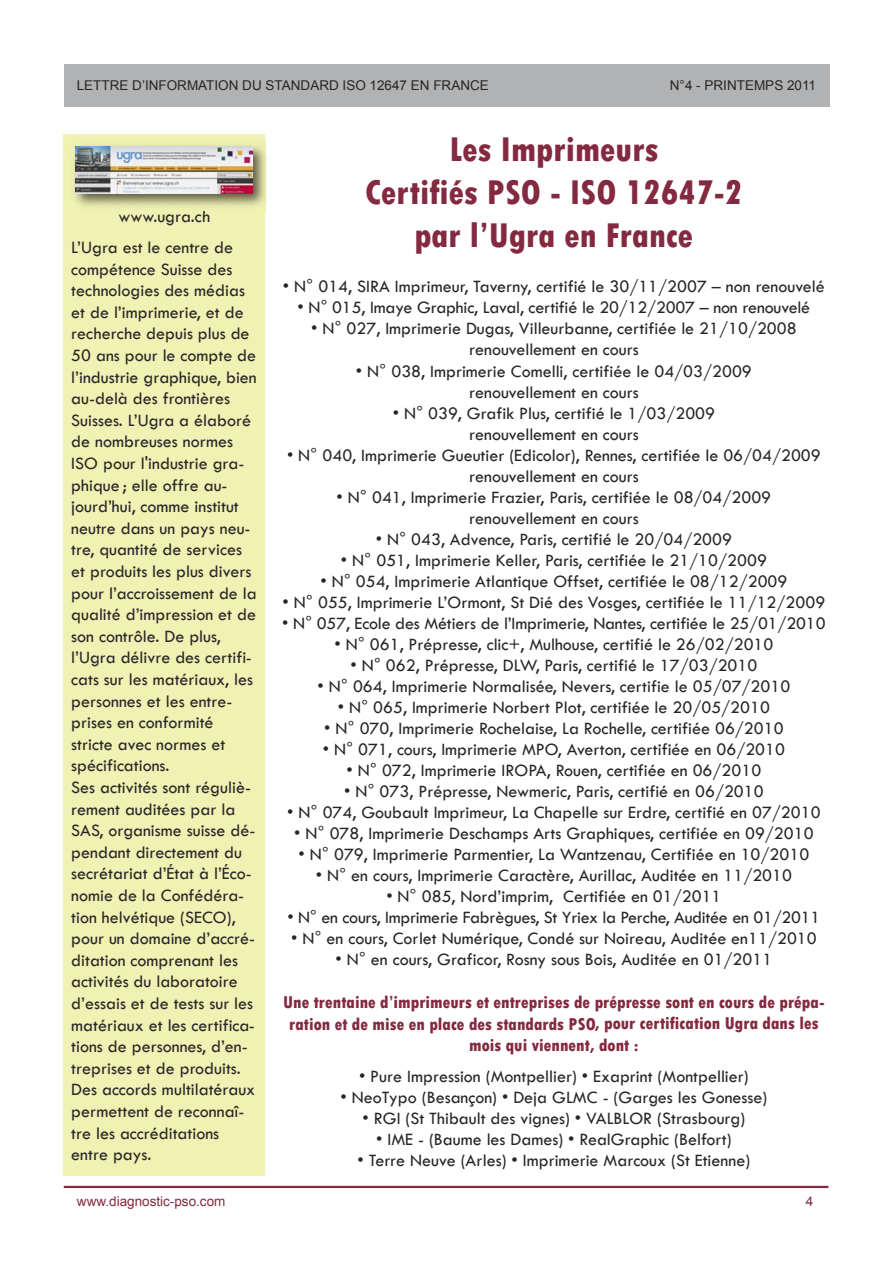
<style>
.page{position:relative;width:893px;height:1263px;background:#fff}
.page>*{position:absolute;margin:0;border:0;box-sizing:border-box;transform-origin:0 0}
.t1{font:800 36px/43.2px "Tw Cen MT Condensed";color:#842a40;text-align:center}
.t2{font:18px/21.6px "Tw Cen";color:#272627;text-align:center}
.t3{font:800 18px/21.5px "Tw Cen MT Condensed";color:#842a40;text-align:center}
.t4{font:13.5px "Arial";color:#272627}
.t5{font:13.5px "Arial";color:#842a40}
</style>
<div class="page">
<div style="left:64px;top:64px;width:765px;height:42px;background:#b1b2b3"></div>
<hr style="left:64px;top:1186px;width:764px;height:2px;background:#842a40">
<div style="left:64px;top:134px;width:201px;height:1042px;background:#f0f2b4"></div>
<img style="left:74px;top:140px;width:192px;height:73px">
<svg style="left:203px;top:211px;width:7px;height:2px"></svg>
<img style="left:76px;top:147px;width:177px;height:46px">
<p class="t4" style="left:77px;top:76px;width:414px">LETTRE D’INFORMATION DU STANDARD ISO 12647 EN FRANCE</p>
<p class="t4" style="left:670px;top:76px;width:148px">N°4 - PRINTEMPS 2011</p>
<p class="t2" style="left:71px;top:201px;width:163px;line-height:30.6px;text-align:left;text-indent:47px">www.ugra.ch<br>L’Ugra est le centre de</p>
<p class="t2" style="left:71px;top:258px;width:187px;text-align:left">compétence Suisse des technologies des médias et de l’imprimerie, et de recherche depuis plus de<br>50 ans pour le compte de l’industrie graphique, bien au-delà des frontières<br>Suisses. L’Ugra a élaboré de nombreuses normes<br>ISO pour l'industrie gra&shy;phique; elle offre au&shy;jourd’hui, comme institut neutre dans un pays neu&shy;tre, quantité de services et produits les plus divers pour l’accroissement de la qualité d’impression et de son contrôle. De plus, l’Ugra délivre des certifi&shy;cats sur les matériaux, les personnes et les entre&shy;prises en conformité stricte avec normes et spécifications.<br>Ses activités sont réguliè&shy;rement auditées par la<br>SAS, organisme suisse dé&shy;pendant directement du secrétariat d’État à l’Éco&shy;nomie de la Confédéra&shy;tion helvétique (SECO), pour un domaine d’accré&shy;ditation comprenant les activités du laboratoire d’essais et de tests sur les matériaux et les certifica&shy;tions de personnes, d’en&shy;treprises et de produits.<br>Des accords multilatéraux permettent de reconnaî&shy;tre les accréditations entre pays.</p>
<h1 class="t1" style="left:365px;top:128px;width:379px">Les Imprimeurs<br>Certifiés PSO - ISO 12647-2 par l’Ugra en France</h1>
<p class="t2" style="left:283px;top:275px;width:543px">• N° 014, SIRA Imprimeur, Taverny, certifié le 30/11/2007 – non renouvelé</p>
<p class="t2" style="left:298px;top:296px;width:514px">• N° 015, Imaye Graphic, Laval, certifié le 20/12/2007 – non renouvelé</p>
<p class="t2" style="left:311px;top:317px;width:487px">• N° 027, Imprimerie Dugas, Villeurbanne, certifiée le 21/10/2008 renouvellement en cours</p>
<p class="t2" style="left:356px;top:360px;width:397px;line-height:21px">• N° 038, Imprimerie Comelli, certifiée le 04/03/2009 renouvellement en cours</p>
<p class="t2" style="left:393px;top:402px;width:324px;line-height:21px">• N° 039, Grafik Plus, certifié le 1/03/2009 renouvellement en cours</p>
<p class="t2" style="left:287px;top:444px;width:535px;line-height:21px">• N° 040, Imprimerie Gueutier (Edicolor), Rennes, certifiée le 06/04/2009 renouvellement en cours</p>
<p class="t2" style="left:337px;top:486px;width:436px;line-height:21px">• N° 041, Imprimerie Frazier, Paris, certifiée le 08/04/2009 renouvellement en cours</p>
<p class="t2" style="left:376px;top:528px;width:358px">• N° 043, Advence, Paris, certifié le 20/04/2009</p>
<p class="t2" style="left:341px;top:549px;width:427px">• N° 051, Imprimerie Keller, Paris, certifiée le 21/10/2009</p>
<p class="t2" style="left:320px;top:570px;width:469px">• N° 054, Imprimerie Atlantique Offset, certifiée le 08/12/2009</p>
<p class="t2" style="left:283px;top:591px;width:544px">• N° 055, Imprimerie L’Ormont, St Dié des Vosges, certifiée le 11/12/2009</p>
<p class="t2" style="left:282px;top:612px;width:545px">• N° 057, Ecole des Métiers de l’Imprimerie, Nantes, certifiée le 25/01/2010</p>
<p class="t2" style="left:334px;top:633px;width:440px">• N° 061, Prépresse, clic+, Mulhouse, certifié le 26/02/2010</p>
<p class="t2" style="left:351px;top:654px;width:408px">• N° 062, Prépresse, DLW, Paris, certifié le 17/03/2010</p>
<p class="t2" style="left:318px;top:675px;width:474px">• N° 064, Imprimerie Normalisée, Nevers, certifie le 05/07/2010</p>
<p class="t2" style="left:338px;top:696px;width:434px">• N° 065, Imprimerie Norbert Plot, certifiée le 20/05/2010</p>
<p class="t2" style="left:324px;top:717px;width:461px">• N° 070, Imprimerie Rochelaise, La Rochelle, certifiée 06/2010</p>
<p class="t2" style="left:323px;top:738px;width:464px">• N° 071, cours, Imprimerie MPO, Averton, certifiée en 06/2010</p>
<p class="t2" style="left:347px;top:759px;width:416px">• N° 072, Imprimerie IROPA, Rouen, certifiée en 06/2010</p>
<p class="t2" style="left:344px;top:780px;width:421px">• N° 073, Prépresse, Newmeric, Paris, certifié en 06/2010</p>
<p class="t2" style="left:287px;top:801px;width:535px">• N° 074, Goubault Imprimeur, La Chapelle sur Erdre, certifié en 07/2010</p>
<p class="t2" style="left:294px;top:822px;width:521px">• N° 078, Imprimerie Deschamps Arts Graphiques, certifiée en 09/2010</p>
<p class="t2" style="left:299px;top:843px;width:512px">• N° 079, Imprimerie Parmentier, La Wantzenau, Certifiée en 10/2010</p>
<p class="t2" style="left:316px;top:864px;width:478px">• N° en cours, Imprimerie Caractère, Aurillac, Auditée en 11/2010</p>
<p class="t2" style="left:386px;top:885px;width:337px">• N° 085, Nord’imprim, Certifiée en 01/2011</p>
<p class="t2" style="left:287px;top:906px;width:534px">• N° en cours, Imprimerie Fabrègues, St Yriex la Perche, Auditée en 01/2011</p>
<p class="t2" style="left:291px;top:927px;width:527px">• N° en cours, Corlet Numérique, Condé sur Noireau, Auditée en11/2010</p>
<p class="t2" style="left:335px;top:948px;width:438px">• N° en cours, Graficor, Rosny sous Bois, Auditée en 01/2011</p>
<p class="t3" style="left:283px;top:991px;width:543px">Une trentaine d’imprimeurs et entreprises de prépresse sont en cours de prépa&shy;ration et de mise en place des standards PSO, pour certification Ugra dans les mois qui viennent, dont :</p>
<p class="t2" style="left:359px;top:1065px;width:391px">• Pure Impression (Montpellier) • Exaprint (Montpellier)</p>
<p class="t2" style="left:340px;top:1086px;width:428px">• NeoTypo (Besançon) • Deja GLMC - (Garges les Gonesse)</p>
<p class="t2" style="left:362px;top:1107px;width:384px">• RGI (St Thibault des vignes) • VALBLOR (Strasbourg)</p>
<p class="t2" style="left:376px;top:1128px;width:357px">• IME - (Baume les Dames) • RealGraphic (Belfort)</p>
<p class="t2" style="left:358px;top:1149px;width:394px">• Terre Neuve (Arles) • Imprimerie Marcoux (St Etienne)</p>
<p class="t5" style="left:77px;top:1192px;width:150px">www.diagnostic-pso.com</p>
<p class="t5" style="left:806px;top:1192px;width:9px">4</p>
</div>
